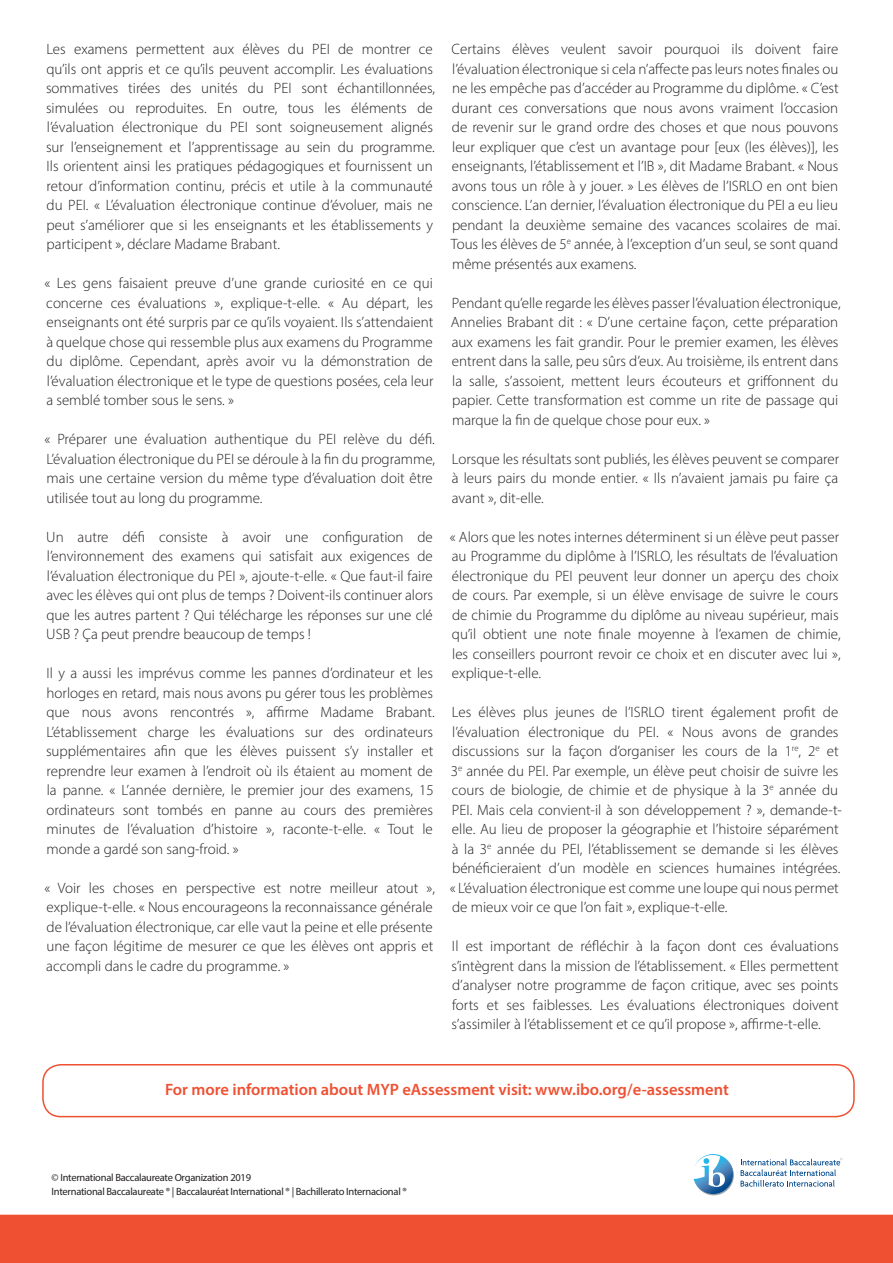
<style>
.page{position:relative;width:893px;height:1263px;background:#fff}
.page>*{position:absolute;margin:0;border:0;box-sizing:border-box;transform-origin:0 0}
.t1{font:600 16.5px "Myriad Pro";color:#ef5032}
.t2{font:300 15px/19.5px "Myriad Pro";color:#231f20}
.t3{font:10.5px/13.5px "Myriad Pro";letter-spacing:-.025em;color:#231f20}
</style>
<div class="page">
<div style="left:0;top:1215px;width:893px;height:48px;background:#ef5032"></div>
<svg style="left:694px;top:1154px;width:40px;height:41px"></svg>
<svg style="left:741px;top:1158px;width:101px;height:29px"></svg>
<div style="left:42px;top:1064px;width:813px;height:53px;border:2px solid #ef5032;border-radius:18px"></div>
<p class="t2" style="left:46px;top:39px;width:391px">Les examens permettent aux élèves du PEI de montrer ce qu’ils ont appris et ce qu’ils peuvent accomplir. Les évaluations sommatives tirées des unités du PEI sont échantillonnées, simulées ou reproduites. En outre, tous les éléments de l’évaluation électronique du PEI sont soigneusement alignés sur l’enseignement et l’apprentissage au sein du programme.<br>Ils orientent ainsi les pratiques pédagogiques et fournissent un retour d’information continu, précis et utile à la communauté du PEI. « L’évaluation électronique continue d’évoluer, mais ne peut s’améliorer que si les enseignants et les établissements y participent », déclare Madame Brabant.</p>
<p class="t2" style="left:44px;top:273px;width:391px;text-align:justify">« Les gens faisaient preuve d’une grande curiosité en ce qui concerne ces évaluations », explique-t-elle. « Au départ, les enseignants ont été surpris par ce qu’ils voyaient. Ils s’attendaient à quelque chose qui ressemble plus aux examens du Programme du diplôme. Cependant, après avoir vu la démonstration de l’évaluation électronique et le type de questions posées, cela leur a semblé tomber sous le sens. »</p>
<p class="t2" style="left:44px;top:429px;width:392px">« Préparer une évaluation authentique du PEI relève du défi.<br>L’évaluation électronique du PEI se déroule à la fin du programme, mais une certaine version du même type d’évaluation doit être utilisée tout au long du programme.</p>
<p class="t2" style="left:46px;top:527px;width:388px;text-align:justify">Un autre défi consiste à avoir une configuration de l’environnement des examens qui satisfait aux exigences de l’évaluation électronique du PEI », ajoute-t-elle. « Que faut-il faire avec les élèves qui ont plus de temps ? Doivent-ils continuer alors que les autres partent ? Qui télécharge les réponses sur une clé USB ? Ça peut prendre beaucoup de temps !</p>
<p class="t2" style="left:46px;top:663px;width:390px">Il y a aussi les imprévus comme les pannes d’ordinateur et les horloges en retard, mais nous avons pu gérer tous les problèmes que nous avons rencontrés », affirme Madame Brabant.<br>L’établissement charge les évaluations sur des ordinateurs supplémentaires afin que les élèves puissent s’y installer et reprendre leur examen à l’endroit où ils étaient au moment de la panne. « L’année dernière, le premier jour des examens, 15 ordinateurs sont tombés en panne au cours des premières minutes de l’évaluation d’histoire », raconte-t-elle. « Tout le monde a gardé son sang-froid. »</p>
<p class="t2" style="left:44px;top:878px;width:392px">« Voir les choses en perspective est notre meilleur atout », explique-t-elle. « Nous encourageons la reconnaissance générale de l’évaluation électronique, car elle vaut la peine et elle présente une façon légitime de mesurer ce que les élèves ont appris et accompli dans le cadre du programme. »</p>
<p class="t2" style="left:451px;top:39px;width:391px">Certains élèves veulent savoir pourquoi ils doivent faire l’évaluation électronique si cela n’affecte pas leurs notes finales ou ne les empêche pas d’accéder au Programme du diplôme. « C’est durant ces conversations que nous avons vraiment l’occasion de revenir sur le grand ordre des choses et que nous pouvons leur expliquer que c’est un avantage pour [eux (les élèves)], les enseignants, l’établissement et l’IB », dit Madame Brabant. « Nous avons tous un rôle à y jouer. » Les élèves de l’ISRLO en ont bien conscience. L’an dernier, l’évaluation électronique du PEI a eu lieu pendant la deuxième semaine des vacances scolaires de mai.<br>Tous les élèves de 5<sup>e</sup> année, à l’exception d’un seul, se sont quand même présentés aux examens.</p>
<p class="t2" style="left:451px;top:293px;width:391px">Pendant qu’elle regarde les élèves passer l’évaluation électronique, Annelies Brabant dit : « D’une certaine façon, cette préparation aux examens les fait grandir. Pour le premier examen, les élèves entrent dans la salle, peu sûrs d’eux. Au troisième, ils entrent dans la salle, s’assoient, mettent leurs écouteurs et griffonnent du papier. Cette transformation est comme un rite de passage qui marque la fin de quelque chose pour eux. »</p>
<p class="t2" style="left:452px;top:449px;width:389px;text-align:justify">Lorsque les résultats sont publiés, les élèves peuvent se comparer à leurs pairs du monde entier. « Ils n’avaient jamais pu faire ça avant », dit-elle.</p>
<p class="t2" style="left:450px;top:527px;width:392px">« Alors que les notes internes déterminent si un élève peut passer au Programme du diplôme à l’ISRLO, les résultats de l’évaluation électronique du PEI peuvent leur donner un aperçu des choix de cours. Par exemple, si un élève envisage de suivre le cours de chimie du Programme du diplôme au niveau supérieur, mais qu’il obtient une note finale moyenne à l’examen de chimie, les conseillers pourront revoir ce choix et en discuter avec lui », explique-t-elle.</p>
<p class="t2" style="left:450px;top:702px;width:394px">Les élèves plus jeunes de l’ISRLO tirent également profit de l’évaluation électronique du PEI. « Nous avons de grandes discussions sur la façon d’organiser les cours de la 1<sup>re</sup>, 2<sup>e</sup> et 3<sup>e</sup> année du PEI. Par exemple, un élève peut choisir de suivre les cours de biologie, de chimie et de physique à la 3<sup>e</sup> année du PEI. Mais cela convient-il à son développement ? », demande-t&shy;elle. Au lieu de proposer la géographie et l’histoire séparément à la 3<sup>e</sup> année du PEI, l’établissement se demande si les élèves bénéficieraient d’un modèle en sciences humaines intégrées. « L’évaluation électronique est comme une loupe qui nous permet de mieux voir ce que l’on fait », explique-t-elle.</p>
<p class="t2" style="left:451px;top:936px;width:389px;text-align:justify">Il est important de réfléchir à la façon dont ces évaluations s’intègrent dans la mission de l’établissement. « Elles permettent d’analyser notre programme de façon critique, avec ses points forts et ses faiblesses. Les évaluations électroniques doivent s’assimiler à l’établissement et ce qu’il propose », affirme-t-elle.</p>
<p class="t1" style="left:165px;top:1079px;width:565px">For more information about MYP eAssessment visit: www.ibo.org/e-assessment</p>
<p class="t3" style="left:52px;top:1171px;width:357px">© International Baccalaureate Organization 2019<br>International Baccalaureate ® | Baccalauréat International ® | Bachillerato Internacional ®</p>
</div>
